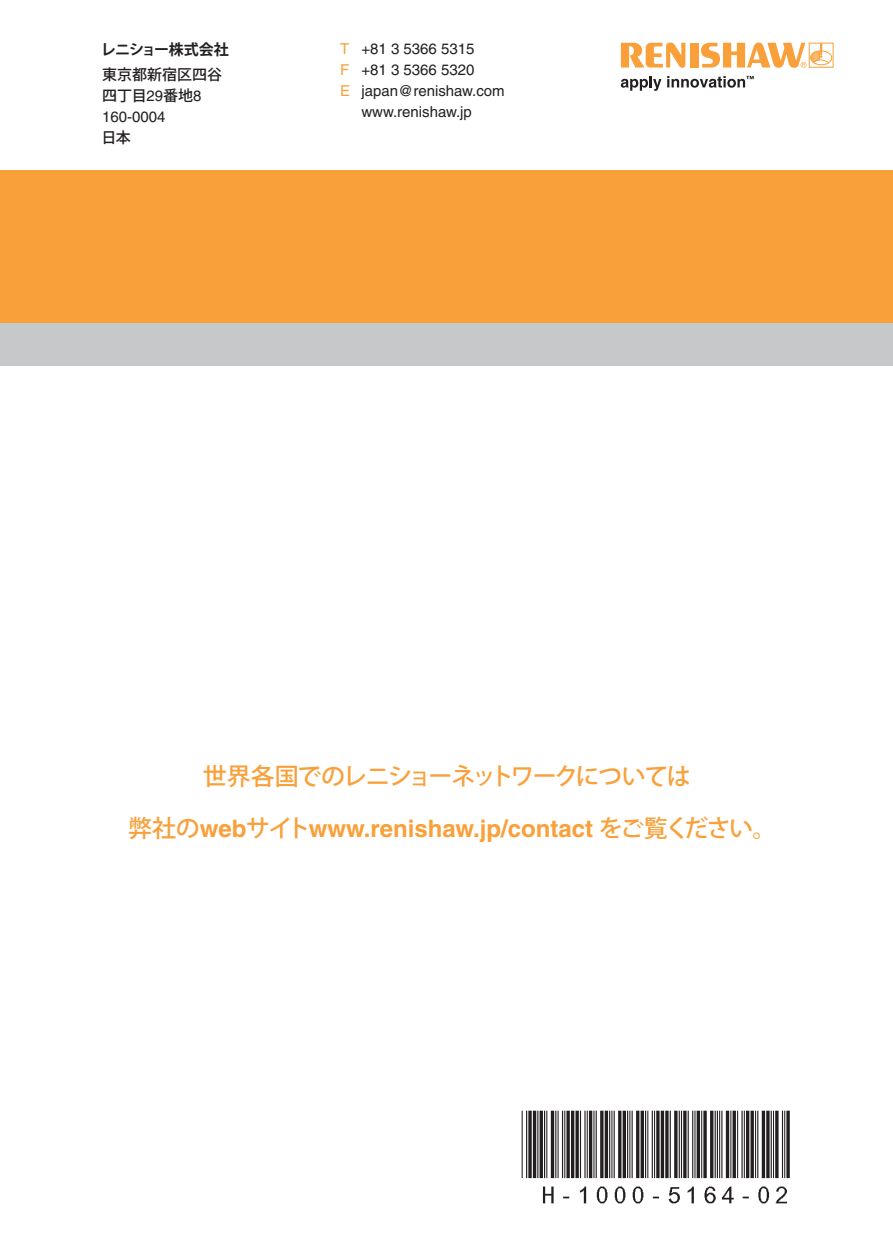
<style>
.page{position:relative;width:893px;height:1259px;background:#fff}
.page>*{position:absolute;margin:0;border:0;box-sizing:border-box;transform-origin:0 0}
.Bar_Code{font:96px "MBH16 B";color:#231f20}
.t1{font:700 24px "Helvetica";color:#f9a03a}
.t2{font:500 24px "Koz Go Std";letter-spacing:-.07em;color:#f9a03a}
.Contact_details{font:15px "Helvetica";color:#231f20}
.Address{font:500 15px/21px "Koz Go Std";color:#231f20}
.Address-2{font:700 15px "Koz Go Std";letter-spacing:-.025em;color:#231f20}
.s1{font-family:"Helvetica";font-weight:400}
.s2{color:#f9a03a}
.s3{font-family:"Koz Go Std";font-weight:500}
</style>
<div class="page">
<div style="left:0;top:170px;width:893px;height:155px;background:#f9a03a"></div>
<div style="left:0;top:323px;width:893px;height:43px;background:#c7c8ca"></div>
<svg style="left:621px;top:43px;width:64px;height:25px"></svg>
<div style="left:690px;top:43px;width:8px;height:24px;background:#f9a03a"></div>
<svg style="left:621px;top:76px;width:40px;height:15px"></svg>
<div style="left:810px;top:50px;width:22px;height:15px;border:1px solid #f9a03a;border-radius:50%"></div>
<svg style="left:701px;top:43px;width:128px;height:25px"></svg>
<svg style="left:667px;top:76px;width:87px;height:12px"></svg>
<p class="Address-2" style="left:101px;top:39px;width:130px">レニショー株式会社</p>
<p class="Address" style="left:101px;top:65px;width:122px">東京都新宿区四谷四丁目<span class="s1">29</span>番地<span class="s1">8<br>160-0004<br></span>日本</p>
<p class="Contact_details" style="left:340px;top:40px;width:136px"><span class="s2">T</span> +81 3 5366 5315</p>
<p class="Contact_details" style="left:340px;top:61px;width:136px"><span class="s2">F</span> +81 3 5366 5320</p>
<p class="Contact_details" style="left:340px;top:82px;width:166px"><span class="s2">E</span> japan@renishaw.com</p>
<p class="Contact_details" style="left:361px;top:103px;width:112px">www.renishaw.jp</p>
<p class="t2" style="left:203px;top:761px;width:489px">世界各国でのレニショーネットワークについては</p>
<p class="t1" style="left:128px;top:813px;width:650px"><span class="s3">弊社の</span>web<span class="s3">サイト</span>www.renishaw.jp/contact <span class="s3">をご覧ください。</span></p>
<p class="Bar_Code" style="left:522px;top:1114px;width:271px">*H-1000-5164-02</p>
</div>
